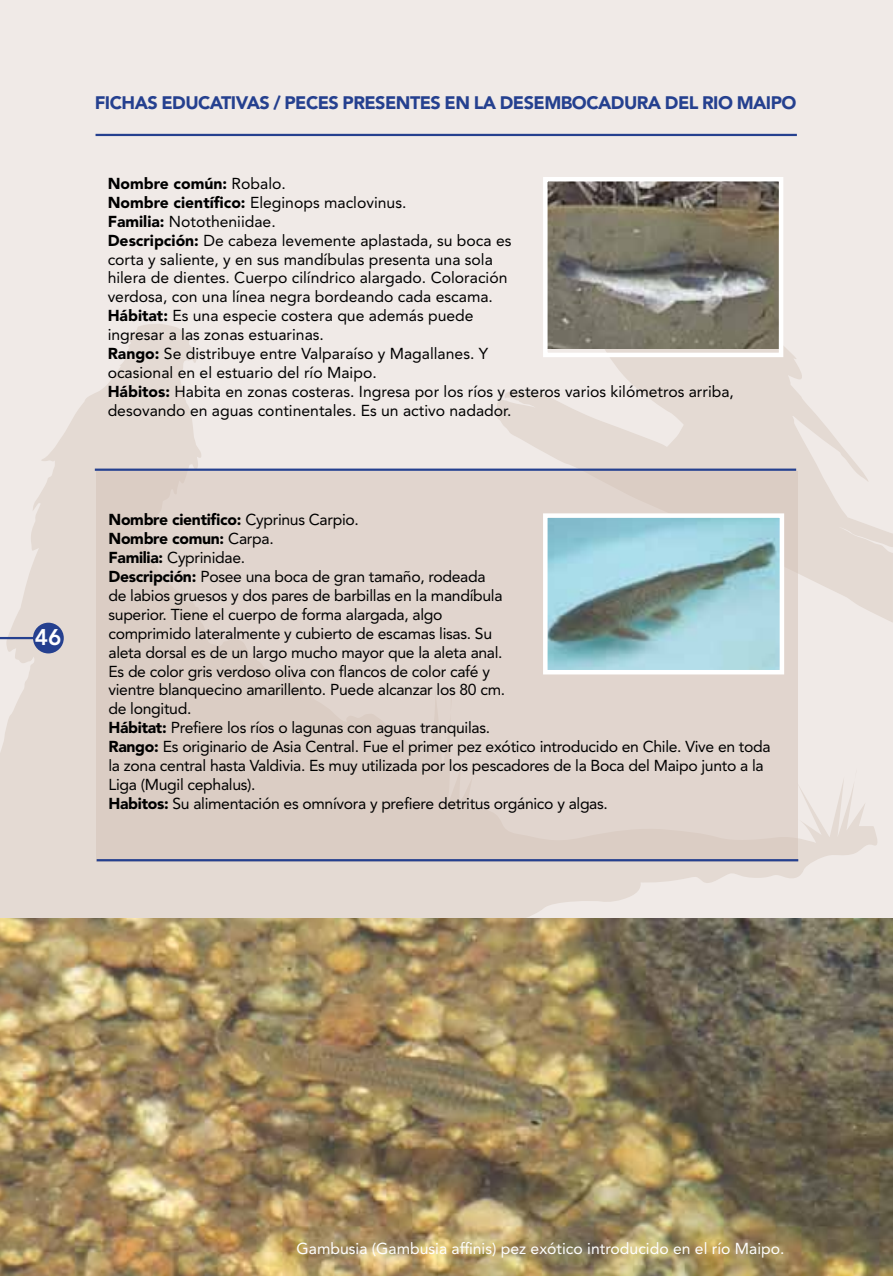
<style>
.page{position:relative;width:893px;height:1276px;background:#f0eae7}
.page>*{position:absolute;margin:0;border:0;box-sizing:border-box;transform-origin:0 0}
.t1{font:800 22.5px "Avenir LT Std";color:#fff}
.t2{font:900 18px "Avenir LT Std";letter-spacing:-.03em;color:#25408f}
.t3{font:15.75px/18.9px "Avenir LT Std";letter-spacing:-.02em;color:#000}
.t4{font:15.75px/18.9px "Avenir LT Std";color:#000}
.t5{font:15.75px "Avenir LT Std";color:#fff}
.s1{font-weight:900}
</style>
<div class="page">
<svg style="left:0;top:324px;width:877px;height:594px"></svg>
<div style="left:50px;top:534px;width:47px;height:88px;background:#e4dad3"></div>
<svg style="left:155px;top:337px;width:10px;height:9px"></svg>
<svg style="left:496px;top:324px;width:397px;height:298px"></svg>
<svg style="left:723px;top:460px;width:5px;height:4px"></svg>
<svg style="left:835px;top:566px;width:33px;height:26px"></svg>
<svg style="left:545px;top:424px;width:105px;height:40px;background:#e5dbd5"></svg>
<svg style="left:682px;top:429px;width:34px;height:37px"></svg>
<div style="left:97px;top:471px;width:701px;height:390px;background:#e1d5ce"></div>
<hr style="left:97px;top:859px;width:701px;height:2px;background:#25408f">
<img style="left:548px;top:518px;width:231px;height:151px">
<div style="left:543px;top:513px;width:241px;height:161px;border:4px solid #fff"></div>
<hr style="left:96px;top:134px;width:701px;height:2px;background:#25408f">
<img style="left:548px;top:182px;width:230px;height:167px">
<div style="left:543px;top:177px;width:240px;height:180px;border:4px solid #fff"></div>
<hr style="left:95px;top:468px;width:701px;height:3px;background:#25408f">
<div style="left:33px;top:622px;width:31px;height:31px;background:#25408f;border-radius:50%"></div>
<hr style="left:0;top:637px;width:35px;height:2px;background:#25408f">
<img style="left:0;top:918px;width:893px;height:358px">
<p class="t2" style="left:95px;top:92px;width:703px">FICHAS EDUCATIVAS / PECES PRESENTES EN LA DESEMBOCADURA DEL RIO MAIPO</p>
<p class="t4" style="left:108px;top:174px;width:628px"><span class="s1">Nombre común:</span> Robalo.<br><span class="s1">Nombre científico:</span> Eleginops maclovinus.<br><span class="s1">Familia:</span> Nototheniidae.<br><span class="s1">Descripción:</span> De cabeza levemente aplastada, su boca es<br>corta y saliente, y en sus mandíbulas presenta una sola<br>hilera de dientes. Cuerpo cilíndrico alargado. Coloración<br>verdosa, con una línea negra bordeando cada escama.<br><span class="s1">Hábitat:</span> Es una especie costera que además puede<br>ingresar a las zonas estuarinas.<br><span class="s1">Rango:</span> Se distribuye entre Valparaíso y Magallanes. Y<br>ocasional en el estuario del río Maipo.<br><span class="s1">Hábitos:</span> Habita en zonas costeras. Ingresa por los ríos y esteros varios kilómetros arriba, desovando en aguas continentales. Es un activo nadador.</p>
<h1 class="t1" style="left:35px;top:623px;width:28px">46</h1>
<p class="t3" style="left:109px;top:510px;width:664px"><span class="s1">Nombre cientifico:</span> Cyprinus Carpio.<br><span class="s1">Nombre comun:</span> Carpa.<br><span class="s1">Familia:</span> Cyprinidae.<br><span class="s1">Descripción:</span> Posee una boca de gran tamaño, rodeada<br>de labios gruesos y dos pares de barbillas en la mandíbula<br>superior. Tiene el cuerpo de forma alargada, algo<br>comprimido lateralmente y cubierto de escamas lisas. Su<br>aleta dorsal es de un largo mucho mayor que la aleta anal.<br>Es de color gris verdoso oliva con flancos de color café y<br>vientre blanquecino amarillento. Puede alcanzar los 80 cm.<br>de longitud.<br><span class="s1">Hábitat:</span> Prefiere los ríos o lagunas con aguas tranquilas.<br><span class="s1">Rango:</span> Es originario de Asia Central. Fue el primer pez exótico introducido en Chile. Vive en toda la zona central hasta Valdivia. Es muy utilizada por los pescadores de la Boca del Maipo junto a la Liga (Mugil cephalus).<br><span class="s1">Habitos:</span> Su alimentación es omnívora y prefiere detritus orgánico y algas.</p>
<p class="t5" style="left:297px;top:1239px;width:489px">Gambusia (Gambusia affinis) pez exótico introducido en el río Maipo.</p>
</div>
